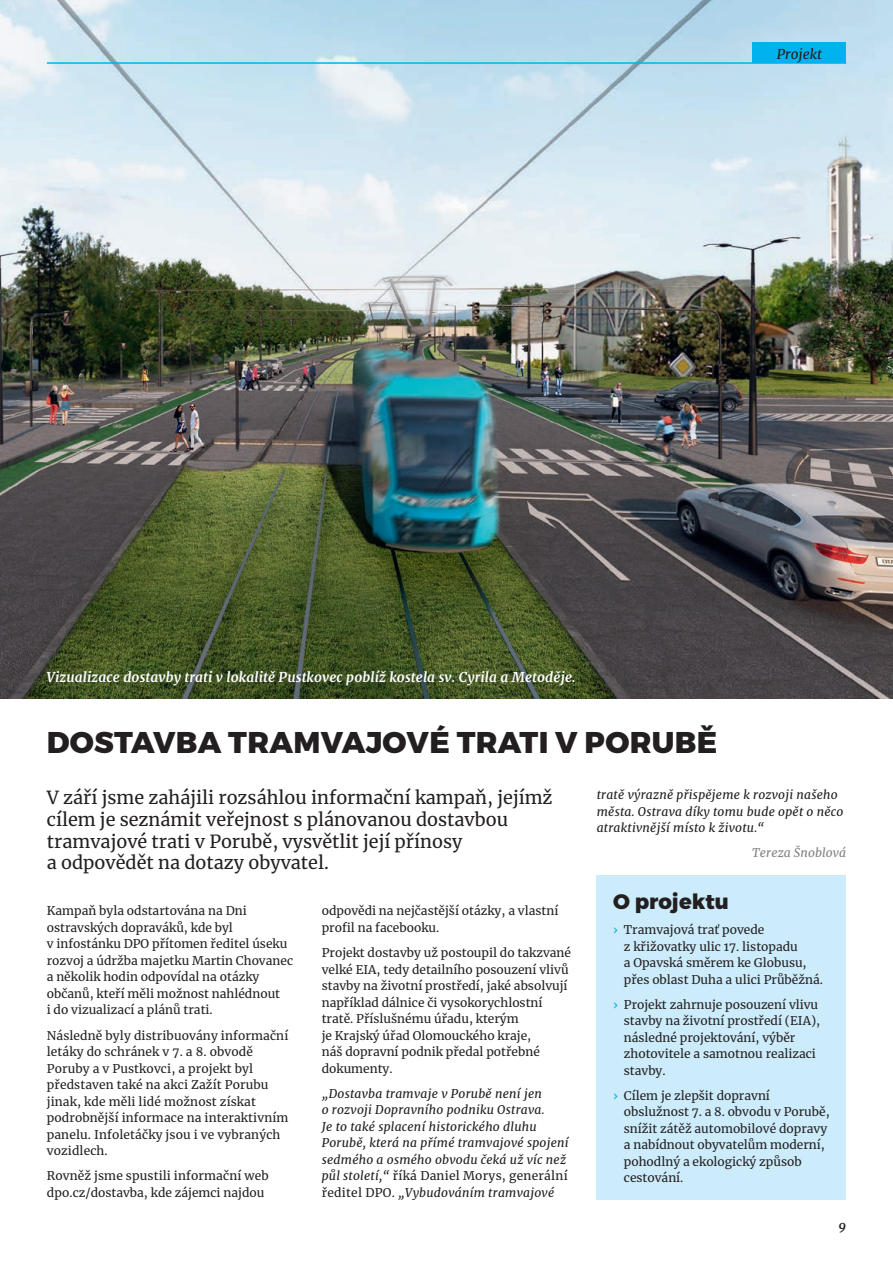
<style>
.page{position:relative;width:893px;height:1263px;background:#fff}
.page>*{position:absolute;margin:0;border:0;box-sizing:border-box;transform-origin:0 0}
.t1{font:800 30px "Montserrat";letter-spacing:.01em;color:#231f20}
.t2{font:800 21px "Montserrat";color:#231f20}
.t3{font:18px/21.6px "Merriweather";color:#231f20}
.t4{font:italic 700 13.5px "Merriweather";letter-spacing:.01em;color:#fff}
.t5{font:italic 13.5px "Merriweather";color:#231f20}
.t6{font:italic 700 12.75px "Merriweather";color:#231f20}
.t7{font:12px/16.5px "Merriweather";color:#231f20}
.t8{font:italic 12px/16.5px "Merriweather";letter-spacing:.02em;color:#231f20}
.t9{font:italic 12px "Merriweather";letter-spacing:.01em;color:#808285}
.s1{color:#00b3ef}
.s2{font-style:normal}
</style>
<div class="page">
<img style="left:0;top:0;width:893px;height:698px">
<hr style="left:47px;top:62px;width:799px;height:2px;background:#00b3ef">
<div style="left:753px;top:42px;width:93px;height:20px;background:#00b3ef"></div>
<div style="left:597px;top:875px;width:249px;height:324px;background:#ccecfb"></div>
<p class="t5" style="left:777px;top:45px;width:46px">Projekt</p>
<p class="t4" style="left:47px;top:667px;width:530px">Vizualizace dostavby trati v lokalitě Pustkovec poblíž kostela sv. Cyrila a Metoděje.</p>
<h1 class="t1" style="left:47px;top:724px;width:672px">DOSTAVBA TRAMVAJOVÉ TRATI V PORUBĚ</h1>
<h3 class="t3" style="left:47px;top:786px;width:507px">V září jsme zahájili rozsáhlou informační kampaň, jejímž cílem je seznámit veřejnost s plánovanou dostavbou tramvajové trati v Porubě, vysvětlit její přínosy<br>a odpovědět na dotazy obyvatel.</h3>
<p class="t7" style="left:47px;top:902px;width:248px">Kampaň byla odstartována na Dni ostravských dopraváků, kde byl<br>v infostánku DPO přítomen ředitel úseku rozvoj a údržba majetku Martin Chovanec a několik hodin odpovídal na otázky občanů, kteří měli možnost nahlédnout<br>i do vizualizací a plánů trati.</p>
<p class="t7" style="left:47px;top:1026px;width:243px">Následně byly distribuovány informační letáky do schránek v 7. a 8. obvodě Poruby a v Pustkovci, a projekt byl představen také na akci Zažít Porubu jinak, kde měli lidé možnost získat podrobnější informace na interaktivním panelu. Infoletáčky jsou i ve vybraných vozidlech.</p>
<p class="t7" style="left:47px;top:1167px;width:223px">Rovněž jsme spustili informační web dpo.cz/dostavba, kde zájemci najdou</p>
<p class="t8" style="left:597px;top:786px;width:248px">tratě výrazně přispějeme k rozvoji našeho města. Ostrava díky tomu bude opět o něco atraktivnější místo k životu.“</p>
<p class="t9" style="left:752px;top:845px;width:96px">Tereza Šnoblová</p>
<h2 class="t2" style="left:613px;top:889px;width:117px">O projektu</h2>
<p class="t7" style="left:624px;top:921px;width:201px;text-indent:-11px"><span class="s1">›</span> Tramvajová trať povede<br>z křižovatky ulic 17. listopadu<br>a Opavská směrem ke Globusu, přes oblast Duha a ulici Průběžná.</p>
<p class="t7" style="left:624px;top:996px;width:198px;text-indent:-11px"><span class="s1">›</span> Projekt zahrnuje posouzení vlivu stavby na životní prostředí (EIA), následné projektování, výběr zhotovitele a samotnou realizaci stavby.</p>
<p class="t7" style="left:624px;top:1087px;width:207px;text-indent:-11px"><span class="s1">›</span> Cílem je zlepšit dopravní obslužnost 7. a 8. obvodu v Porubě, snížit zátěž automobilové dopravy a nabídnout obyvatelům moderní, pohodlný a ekologický způsob cestování.</p>
<p class="t7" style="left:322px;top:902px;width:238px">odpovědi na nejčastější otázky, a vlastní profil na facebooku.</p>
<p class="t7" style="left:322px;top:944px;width:251px">Projekt dostavby už postoupil do takzvané velké EIA, tedy detailního posouzení vlivů stavby na životní prostředí, jaké absolvují například dálnice či vysokorychlostní tratě. Příslušnému úřadu, kterým<br>je Krajský úřad Olomouckého kraje,<br>náš dopravní podnik předal potřebné dokumenty.</p>
<p class="t8" style="left:322px;top:1084px;width:249px">„Dostavba tramvaje v Porubě není jen<br>o rozvoji Dopravního podniku Ostrava.<br>Je to také splacení historického dluhu Porubě, která na přímé tramvajové spojení sedmého a osmého obvodu čeká už víc než půl století,“ <span class="s2">říká Daniel Morys, generální ředitel DPO.</span> „Vybudováním tramvajové</p>
<p class="t6" style="left:838px;top:1216px;width:9px">9</p>
</div>
